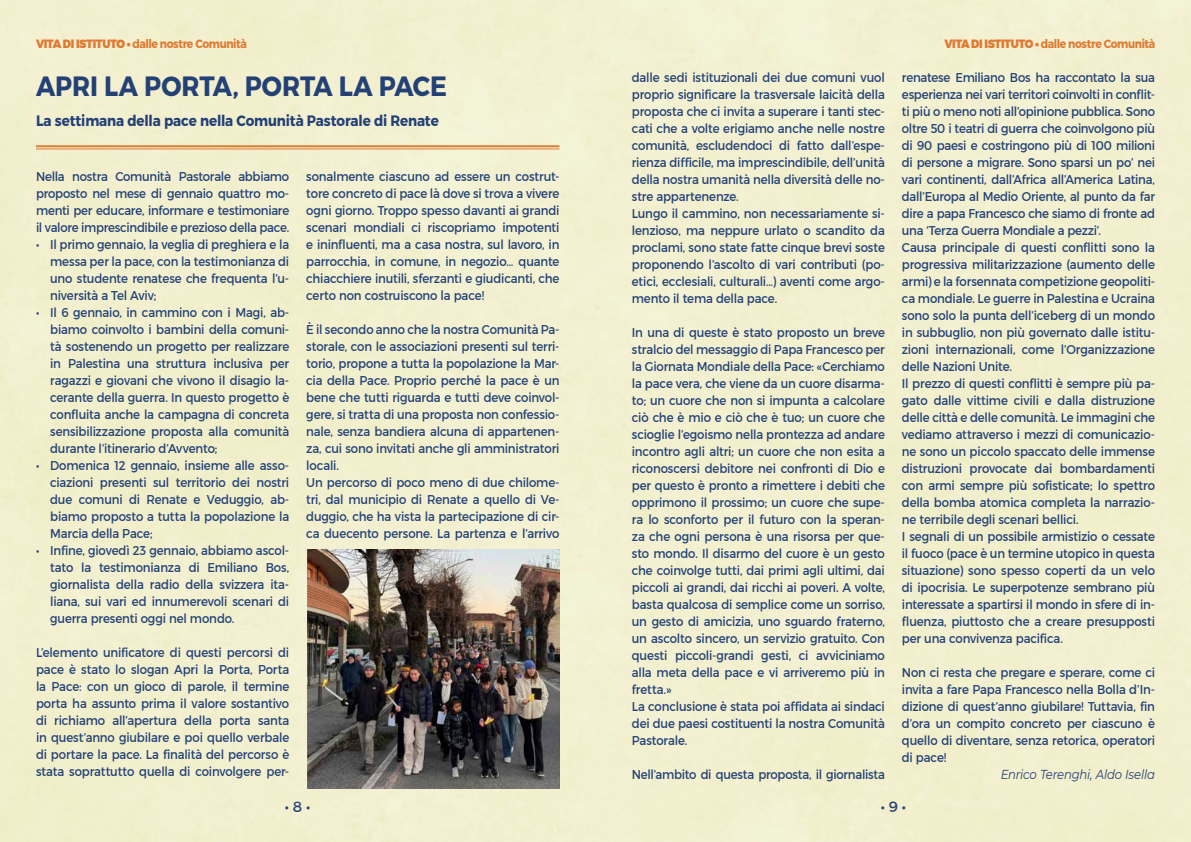
<style>
.page{position:relative;width:1191px;height:842px;background:#f3f0d0}
.page>*{position:absolute;margin:0;border:0;box-sizing:border-box;transform-origin:0 0}
.t1{font:700 27.8px "Montserrat";color:#234175;scale:.9 1}
.t2{font:700 15px "Montserrat";letter-spacing:-.01em;color:#234175;scale:.9 1}
.t3{font:15px "Montserrat";color:#234175}
.t4{font:13px/17px "Montserrat";letter-spacing:-.015em;color:#234175;text-align:justify;scale:.9 1}
.t5{font:italic 13px "Montserrat";letter-spacing:-.015em;color:#234175;scale:.9 1}
.t6{font:700 12px "Montserrat";letter-spacing:-.04em;color:#df7a32;scale:.9 1}
.s1{font-weight:900}
</style>
<div class="page">
<hr style="left:36px;top:145px;width:523px;height:2px;background:#df7a32">
<hr style="left:36px;top:149px;width:523px;height:1px;background:#df7a32">
<img style="left:308px;top:550px;width:251px;height:238px">
<p class="t6" style="left:36px;top:36px;width:236px"><span class="s1">VITA DI ISTITUTO •</span> dalle nostre Comunità</p>
<p class="t6" style="left:944px;top:36px;width:236px"><span class="s1">VITA DI ISTITUTO •</span> dalle nostre Comunità</p>
<h1 class="t1" style="left:36px;top:69px;width:458px">APRI LA PORTA, PORTA LA PACE</h1>
<p class="t4" style="left:632px;top:69px;width:283px;text-align:left">dalle sedi istituzionali dei due comuni vuol proprio significare la trasversale laicità della proposta che ci invita a superare i tanti stec&shy;cati che a volte erigiamo anche nelle nostre comunità, escludendoci di fatto dall’espe&shy;rienza difficile, ma imprescindibile, dell’unità della nostra umanità nella diversità delle no&shy;stre appartenenze.<br>Lungo il cammino, non necessariamente si&shy;lenzioso, ma neppure urlato o scandito da proclami, sono state fatte cinque brevi soste proponendo l’ascolto di vari contributi (po&shy;etici, ecclesiali, culturali…) aventi come argo&shy;mento il tema della pace.</p>
<p class="t4" style="left:632px;top:324px;width:283px;text-align:left">In una di queste è stato proposto un breve stralcio del messaggio di Papa Francesco per la Giornata Mondiale della Pace: «Cerchiamo la pace vera, che viene da un cuore disarma&shy;to; un cuore che non si impunta a calcolare ciò che è mio e ciò che è tuo; un cuore che scioglie l’egoismo nella prontezza ad andare incontro agli altri; un cuore che non esita a riconoscersi debitore nei confronti di Dio e per questo è pronto a rimettere i debiti che opprimono il prossimo; un cuore che supe&shy;ra lo sconforto per il futuro con la speran&shy;za che ogni persona è una risorsa per que&shy;sto mondo. Il disarmo del cuore è un gesto che coinvolge tutti, dai primi agli ultimi, dai piccoli ai grandi, dai ricchi ai poveri. A volte, basta qualcosa di semplice come un sorriso, un gesto di amicizia, uno sguardo fraterno, un ascolto sincero, un servizio gratuito. Con questi piccoli-grandi gesti, ci avviciniamo alla meta della pace e vi arriveremo più in fretta.»<br>La conclusione è stata poi affidata ai sindaci dei due paesi costituenti la nostra Comunità Pastorale.</p>
<p class="t4" style="left:632px;top:766px;width:283px">Nell’ambito di questa proposta, il giornalista</p>
<p class="t4" style="left:902px;top:69px;width:283px;text-align:left">renatese Emiliano Bos ha raccontato la sua esperienza nei vari territori coinvolti in conflit&shy;ti più o meno noti all’opinione pubblica. Sono oltre 50 i teatri di guerra che coinvolgono più di 90 paesi e costringono più di 100 milioni di persone a migrare. Sono sparsi un po’ nei vari continenti, dall’Africa all’America Latina, dall’Europa al Medio Oriente, al punto da far dire a papa Francesco che siamo di fronte ad una ‘Terza Guerra Mondiale a pezzi’.<br>Causa principale di questi conflitti sono la progressiva militarizzazione (aumento delle armi) e la forsennata competizione geopoliti&shy;ca mondiale. Le guerre in Palestina e Ucraina sono solo la punta dell’iceberg di un mondo in subbuglio, non più governato dalle istitu&shy;zioni internazionali, come l’Organizzazione delle Nazioni Unite.<br>Il prezzo di questi conflitti è sempre più pa&shy;gato dalle vittime civili e dalla distruzione delle città e delle comunità. Le immagini che vediamo attraverso i mezzi di comunicazio&shy;ne sono un piccolo spaccato delle immense distruzioni provocate dai bombardamenti con armi sempre più sofisticate; lo spettro della bomba atomica completa la narrazio&shy;ne terribile degli scenari bellici.<br>I segnali di un possibile armistizio o cessate il fuoco (pace è un termine utopico in questa situazione) sono spesso coperti da un velo di ipocrisia. Le superpotenze sembrano più interessate a spartirsi il mondo in sfere di in&shy;fluenza, piuttosto che a creare presupposti per una convivenza pacifica.</p>
<p class="t4" style="left:902px;top:664px;width:283px">Non ci resta che pregare e sperare, come ci invita a fare Papa Francesco nella Bolla d’In&shy;dizione di quest’anno giubilare! Tuttavia, fin d’ora un compito concreto per ciascuno è quello di diventare, senza retorica, operatori di pace!</p>
<p class="t5" style="left:1000px;top:765px;width:173px">Enrico Terenghi, Aldo Isella</p>
<p class="t2" style="left:36px;top:111px;width:449px">La settimana della pace nella Comunità Pastorale di Renate</p>
<p class="t4" style="left:36px;top:167px;width:283px">Nella nostra Comunità Pastorale abbiamo proposto nel mese di gennaio quattro mo&shy;menti per educare, informare e testimoniare il valore imprescindibile e prezioso della pace.</p>
<p class="t4" style="left:50px;top:235px;width:267px;text-indent:-14px">• Il primo gennaio, la veglia di preghiera e la messa per la pace, con la testimonianza di uno studente renatese che frequenta l’u&shy;niversità a Tel Aviv;</p>
<p class="t4" style="left:50px;top:303px;width:267px;text-indent:-14px">• Il 6 gennaio, in cammino con i Magi, ab&shy;biamo coinvolto i bambini della comuni&shy;tà sostenendo un progetto per realizzare in Palestina una struttura inclusiva per ragazzi e giovani che vivono il disagio la&shy;cerante della guerra. In questo progetto è confluita anche la campagna di concreta sensibilizzazione proposta alla comunità durante l’itinerario d’Avvento;</p>
<p class="t4" style="left:50px;top:456px;width:267px;text-indent:-14px">• Domenica 12 gennaio, insieme alle asso&shy;ciazioni presenti sul territorio dei nostri due comuni di Renate e Veduggio, ab&shy;biamo proposto a tutta la popolazione la Marcia della Pace;</p>
<p class="t4" style="left:50px;top:541px;width:267px;text-indent:-14px">• Infine, giovedì 23 gennaio, abbiamo ascol&shy;tato la testimonianza di Emiliano Bos, giornalista della radio della svizzera ita&shy;liana, sui vari ed innumerevoli scenari di guerra presenti oggi nel mondo.</p>
<p class="t4" style="left:36px;top:643px;width:283px">L’elemento unificatore di questi percorsi di pace è stato lo slogan Apri la Porta, Porta la Pace: con un gioco di parole, il termine porta ha assunto prima il valore sostantivo di richiamo all’apertura della porta santa in quest’anno giubilare e poi quello verbale di portare la pace. La finalità del percorso è stata soprattutto quella di coinvolgere per-</p>
<p class="t4" style="left:306px;top:167px;width:283px">sonalmente ciascuno ad essere un costrut&shy;tore concreto di pace là dove si trova a vivere ogni giorno. Troppo spesso davanti ai grandi scenari mondiali ci riscopriamo impotenti e ininfluenti, ma a casa nostra, sul lavoro, in parrocchia, in comune, in negozio… quante chiacchiere inutili, sferzanti e giudicanti, che certo non costruiscono la pace!</p>
<p class="t4" style="left:306px;top:320px;width:283px;text-align:left">È il secondo anno che la nostra Comunità Pa&shy;storale, con le associazioni presenti sul terri&shy;torio, propone a tutta la popolazione la Mar&shy;cia della Pace. Proprio perché la pace è un bene che tutti riguarda e tutti deve coinvol&shy;gere, si tratta di una proposta non confessio&shy;nale, senza bandiera alcuna di appartenen&shy;za, cui sono invitati anche gli amministratori locali.<br>Un percorso di poco meno di due chilome&shy;tri, dal municipio di Renate a quello di Ve&shy;duggio, che ha vista la partecipazione di cir&shy;ca duecento persone. La partenza e l’arrivo</p>
<p class="t3" style="left:285px;top:798px;width:27px">• 8 •</p>
<p class="t3" style="left:880px;top:798px;width:27px">• 9 •</p>
</div>
